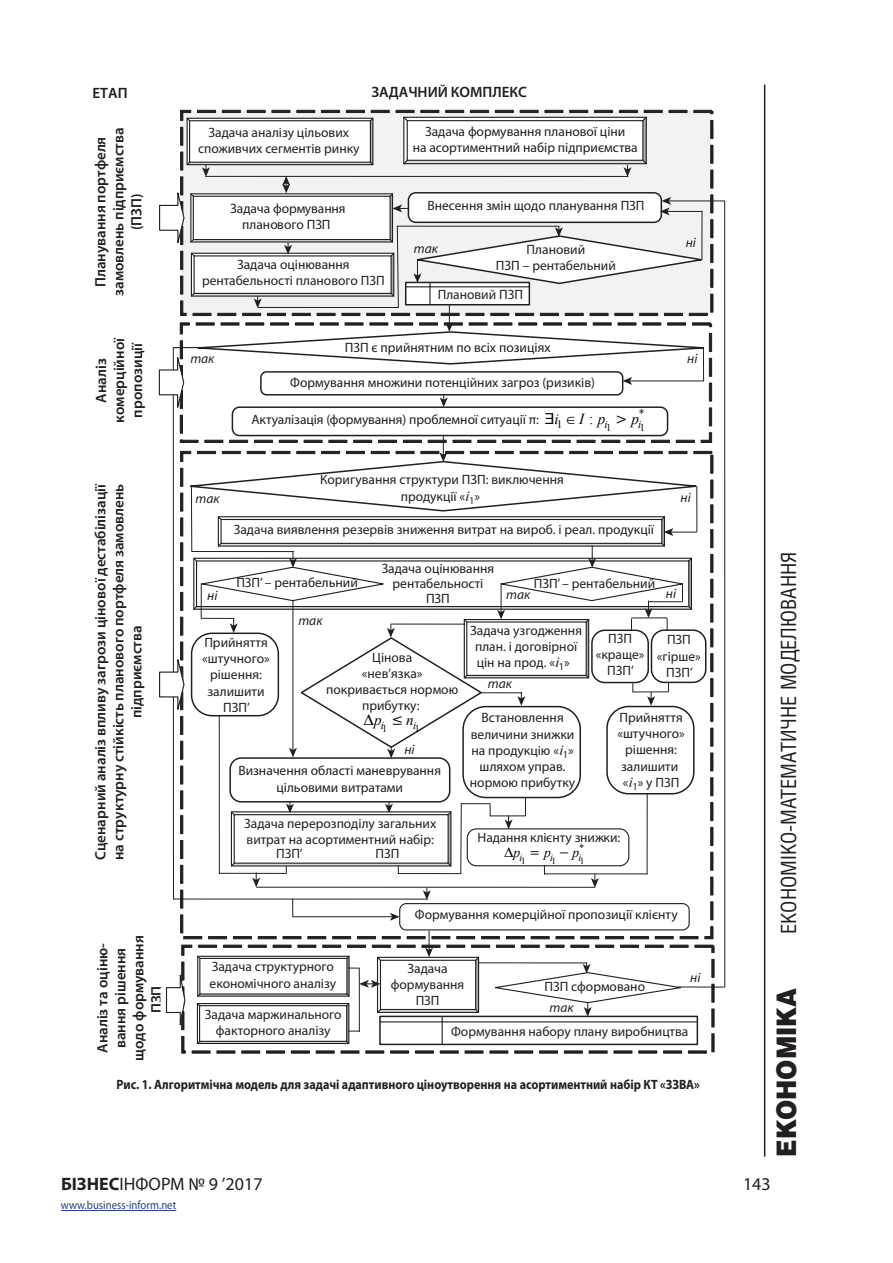
<style>
.page{position:relative;width:893px;height:1263px;background:#fff}
.page>*{position:absolute;margin:0;border:0;box-sizing:border-box;transform-origin:0 0}
.t1{font:900 27px "Helios";color:#231f20;scale:.9 1}
.t2{font:21px "Helios Cond";color:#231f20}
.t3{font:18px "Myriad Pro";color:#231f20}
.t4{font:italic 15.3px "Times New Roman";color:#050504}
.t5{font:italic 15.15px "Times New Roman";color:#050504}
.t6{font:15.15px "Times New Roman";color:#050504}
.t7{font:600 15px/18px "Myriad Pro";color:#231f20;text-align:center}
.t8{font:italic 13.65px "Times New Roman";color:#050504}
.t9{font:13.5px/16.2px "Myriad Pro";color:#231f20;text-align:center}
.Title_table{font:700 13.5px "Myriad Pro";color:#231f20;scale:.9 1}
.t10{font:italic 13.5px "Myriad Pro";color:#231f20}
.t11{font:12px "Myriad Pro";color:#253f8e;scale:.9 1}
.t12{font:italic 11.4px "Times New Roman";color:#050504}
.t13{font:11.4px "Times New Roman";color:#050504}
.t14{font:10.35px "Times New Roman";color:#050504}
.t15{font:italic 10.35px "Times New Roman";color:#050504}
.t16{font:9.3px "Times New Roman";color:#050504}
.s1{font-family:"Times ET";font-style:italic}
.s2{font-weight:700}
</style>
<div class="page">
<hr style="left:764px;top:85px;width:1px;height:1072px;background:#231f20">
<hr style="left:61px;top:1210px;width:115px;height:1px;background:#253f8e">
<svg style="left:180px;top:110px;width:533px;height:6px"></svg>
<svg style="left:181px;top:945px;width:533px;height:108px"></svg>
<hr style="left:479px;top:962px;width:107px;height:1px;background:#231f20">
<div style="left:380px;top:1016px;width:317px;height:28px;background:#fff"></div>
<div style="left:379px;top:1016px;width:319px;height:29px;border:2px solid #231f20"></div>
<hr style="left:380px;top:1021px;width:317px;height:1px;background:#231f20">
<hr style="left:679px;top:986px;width:46px;height:1px;background:#231f20">
<hr style="left:173px;top:348px;width:1px;height:551px;background:#231f20">
<div style="left:232px;top:406px;width:436px;height:30px;border:2px solid #231f20;border-radius:7px"></div>
<svg style="left:180px;top:451px;width:533px;height:488px"></svg>
<hr style="left:173px;top:899px;width:255px;height:1px;background:#231f20">
<div style="left:400px;top:904px;width:289px;height:26px;background:#fff;border-radius:7px"></div>
<div style="left:399px;top:903px;width:291px;height:27px;border:1px solid #231f20;border-radius:7px"></div>
<hr style="left:219px;top:715px;width:1px;height:159px;background:#231f20">
<hr style="left:219px;top:873px;width:67px;height:1px;background:#231f20">
<div style="left:607px;top:706px;width:87px;height:88px;background:#fff;border-radius:22px"></div>
<div style="left:606px;top:706px;width:88px;height:88px;border:2px solid #231f20;border-radius:22px"></div>
<div style="left:230px;top:758px;width:220px;height:44px;background:#fff;border-radius:11px"></div>
<div style="left:229px;top:757px;width:221px;height:45px;border:2px solid #231f20;border-radius:11px"></div>
<div style="left:463px;top:707px;width:117px;height:90px;background:#fff;border-radius:23px"></div>
<div style="left:462px;top:706px;width:119px;height:92px;border:2px solid #231f20;border-radius:23px"></div>
<hr style="left:398px;top:873px;width:63px;height:1px;background:#231f20">
<div style="left:467px;top:828px;width:162px;height:38px;border:1px solid #231f20;border-radius:9px"></div>
<hr style="left:647px;top:794px;width:1px;height:80px;background:#231f20">
<hr style="left:544px;top:873px;width:103px;height:1px;background:#231f20">
<hr style="left:257px;top:887px;width:338px;height:1px;background:#231f20">
<hr style="left:724px;top:201px;width:1px;height:786px;background:#231f20">
<svg style="left:165px;top:974px;width:21px;height:63px"></svg>
<svg style="left:591px;top:874px;width:8px;height:14px"></svg>
<svg style="left:488px;top:963px;width:199px;height:54px"></svg>
<svg style="left:230px;top:801px;width:222px;height:120px"></svg>
<svg style="left:196px;top:931px;width:284px;height:114px"></svg>
<svg style="left:158px;top:116px;width:568px;height:308px"></svg>
<svg style="left:159px;top:435px;width:552px;height:323px"></svg>
<svg style="left:460px;top:797px;width:85px;height:77px"></svg>
<svg style="left:560px;top:852px;width:8px;height:2px"></svg>
<p class="t7" style="left:93px;top:84px;width:37px">ЕТАП</p>
<p class="t7" style="left:91px;top:296px;width:170px;rotate:-90deg">Планування портфеля замовлень підприємства (ПЗП)</p>
<p class="t7" style="left:92px;top:423px;width:87px;rotate:-90deg">Аналіз комерційної пропозиції</p>
<p class="t7" style="left:91px;top:860px;width:379px;rotate:-90deg">Сценарний аналіз впливу загрози цінової дестабілізації на cтруктурну стійкість планового портфеля замовлень підприємства</p>
<p class="t7" style="left:93px;top:1061px;width:127px;rotate:-90deg">Аналіз та оціню&shy;вання рішення щодо формування<br>ПЗП</p>
<p class="t9" style="left:198px;top:124px;width:163px">Задача аналізу цільових споживчих сегментів ринку</p>
<p class="t7" style="left:371px;top:83px;width:157px">ЗАДАЧНИЙ КОМПЛЕКС</p>
<p class="t9" style="left:413px;top:123px;width:227px">Задача формування планової ціни<br>на асортиментний набір підприємства</p>
<p class="t9" style="left:230px;top:200px;width:117px">Задача формування планового ПЗП</p>
<p class="t9" style="left:202px;top:256px;width:184px">Задача оцінювання рентабельності планового ПЗП</p>
<p class="t9" style="left:427px;top:197px;width:219px">Внесення змін щодо планування ПЗП</p>
<p class="t9" style="left:496px;top:241px;width:121px">Плановий<br>ПЗП – рентабельний</p>
<p class="t9" style="left:438px;top:286px;width:87px">Плановий ПЗП</p>
<p class="t10" style="left:414px;top:240px;width:26px">так</p>
<p class="t10" style="left:190px;top:350px;width:26px">так</p>
<p class="t9" style="left:345px;top:339px;width:207px">ПЗП є прийнятним по всіх позиціях</p>
<p class="t9" style="left:290px;top:374px;width:306px">Формування множини потенційних загроз (ризиків)</p>
<p class="t9" style="left:251px;top:411px;width:289px">Актуалізація (формування) проблемної ситуації π:</p>
<p class="t13" style="left:639px;top:406px;width:7px">*</p>
<p class="t5" style="left:554px;top:409px;width:6px">i</p>
<p class="t5" style="left:579px;top:409px;width:28px">I p</p>
<p class="t5" style="left:632px;top:409px;width:9px">p</p>
<p class="t13" style="left:557px;top:417px;width:7px">1</p>
<p class="t6" style="left:589px;top:409px;width:20px">: <sub>i</sub></p>
<p class="t12" style="left:638px;top:417px;width:5px">i</p>
<p class="t14" style="left:606px;top:421px;width:7px">1</p>
<p class="t14" style="left:640px;top:421px;width:7px">1</p>
<p class="t10" style="left:196px;top:490px;width:26px">так</p>
<p class="t9" style="left:320px;top:471px;width:245px">Коригування структури ПЗП: виключення продукції «<span class="s1">i</span><sub>1</sub>»</p>
<p class="t9" style="left:234px;top:521px;width:422px">Задача виявлення резервів зниження витрат на вироб. і реал. продукції</p>
<p class="t10" style="left:686px;top:234px;width:12px">ні</p>
<p class="t10" style="left:687px;top:350px;width:12px">ні</p>
<p class="t10" style="left:680px;top:489px;width:12px">ні</p>
<p class="t9" style="left:382px;top:560px;width:114px;line-height:15px">Задача оцінювання рентабельності<br>ПЗП</p>
<p class="t9" style="left:236px;top:575px;width:123px">ПЗП’ – рентабельний</p>
<p class="t9" style="left:534px;top:575px;width:123px">ПЗП’ – рентабельний</p>
<p class="t10" style="left:207px;top:587px;width:12px">ні</p>
<p class="t10" style="left:666px;top:585px;width:12px">ні</p>
<p class="t10" style="left:506px;top:586px;width:26px">так</p>
<p class="t9" style="left:202px;top:634px;width:69px">Прийняття «штучного» рішення: залишити<br>ПЗП’</p>
<p class="t10" style="left:298px;top:612px;width:26px">так</p>
<p class="t9" style="left:326px;top:649px;width:133px">Цінова<br>«нев’язка» покривається нормою прибутку:</p>
<p class="t4" style="left:374px;top:709px;width:9px">p</p>
<p class="t4" style="left:406px;top:709px;width:9px">n</p>
<p class="t12" style="left:381px;top:717px;width:5px">i</p>
<p class="t12" style="left:413px;top:717px;width:5px">i</p>
<p class="t14" style="left:382px;top:721px;width:7px">1</p>
<p class="t14" style="left:415px;top:721px;width:7px">1</p>
<p class="t10" style="left:404px;top:741px;width:12px">ні</p>
<p class="t9" style="left:238px;top:762px;width:204px">Визначення області маневрування цільовими витратами</p>
<p class="t9" style="left:244px;top:815px;width:193px;text-align:left">Задача перерозподілу загальних витрат на асортиментний набір:</p>
<p class="t9" style="left:276px;top:845px;width:28px">ПЗП’</p>
<p class="t9" style="left:375px;top:845px;width:25px">ПЗП</p>
<p class="t9" style="left:470px;top:622px;width:113px">Задача узгодження план. і договірної цін на прод. «<span class="s1">i</span><sub>1</sub>»</p>
<p class="t10" style="left:488px;top:675px;width:26px">так</p>
<p class="t9" style="left:470px;top:710px;width:107px">Встановлення величини знижки на продукцію «<span class="s1">i</span><sub>1</sub>» шляхом управ. нормою прибутку</p>
<p class="t9" style="left:596px;top:630px;width:50px">ПЗП «краще»<br>ПЗП’</p>
<p class="t9" style="left:657px;top:632px;width:45px">ПЗП «гірше»<br>ПЗП’</p>
<p class="t9" style="left:617px;top:709px;width:69px">Прийняття «штучного» рішення: залишити «<span class="s1">i</span><sub>1</sub>» у ПЗП</p>
<p class="t9" style="left:477px;top:829px;width:144px">Надання клієнту знижки:</p>
<p class="t14" style="left:579px;top:841px;width:7px">*</p>
<p class="t8" style="left:514px;top:843px;width:8px">p</p>
<p class="t8" style="left:544px;top:843px;width:8px">p</p>
<p class="t8" style="left:573px;top:843px;width:8px">p</p>
<p class="t15" style="left:520px;top:850px;width:4px">i</p>
<p class="t15" style="left:550px;top:850px;width:4px">i</p>
<p class="t15" style="left:578px;top:850px;width:4px">i</p>
<p class="t16" style="left:521px;top:854px;width:6px">1</p>
<p class="t16" style="left:551px;top:854px;width:6px">1</p>
<p class="t16" style="left:580px;top:854px;width:6px">1</p>
<p class="t9" style="left:210px;top:958px;width:128px;text-align:left">Задача структурного економічного аналізу</p>
<p class="t9" style="left:205px;top:1006px;width:138px">Задача маржинального факторного аналізу</p>
<p class="t9" style="left:415px;top:907px;width:264px">Формування комерційної пропозиції клієнту</p>
<p class="t9" style="left:391px;top:960px;width:75px">Задача формування<br>ПЗП</p>
<p class="t10" style="left:690px;top:969px;width:12px">ні</p>
<p class="t9" style="left:545px;top:978px;width:102px">ПЗП сформовано</p>
<p class="t9" style="left:451px;top:1023px;width:239px">Формування набору плану виробництва</p>
<p class="t10" style="left:550px;top:999px;width:26px">так</p>
<p class="Title_table" style="left:117px;top:1075px;width:650px">Рис. 1. Алгоритмічна модель для задачі адаптивного ціноутворення на асортиментний набір КТ «ЗЗВА»</p>
<h2 class="t2" style="left:776px;top:934px;width:384px;rotate:-90deg">економіко-математичне моделювання</h2>
<h1 class="t1" style="left:769px;top:1157px;width:189px;rotate:-90deg">ЕКОНОМІКА</h1>
<h3 class="t3" style="left:61px;top:1173px;width:203px"><span class="s2">БІЗНЕС</span>ІНФОРМ № 9 ’2017</h3>
<h3 class="t3" style="left:743px;top:1173px;width:29px">143</h3>
<p class="t11" style="left:61px;top:1198px;width:130px">www.business-inform.net</p>
</div>
